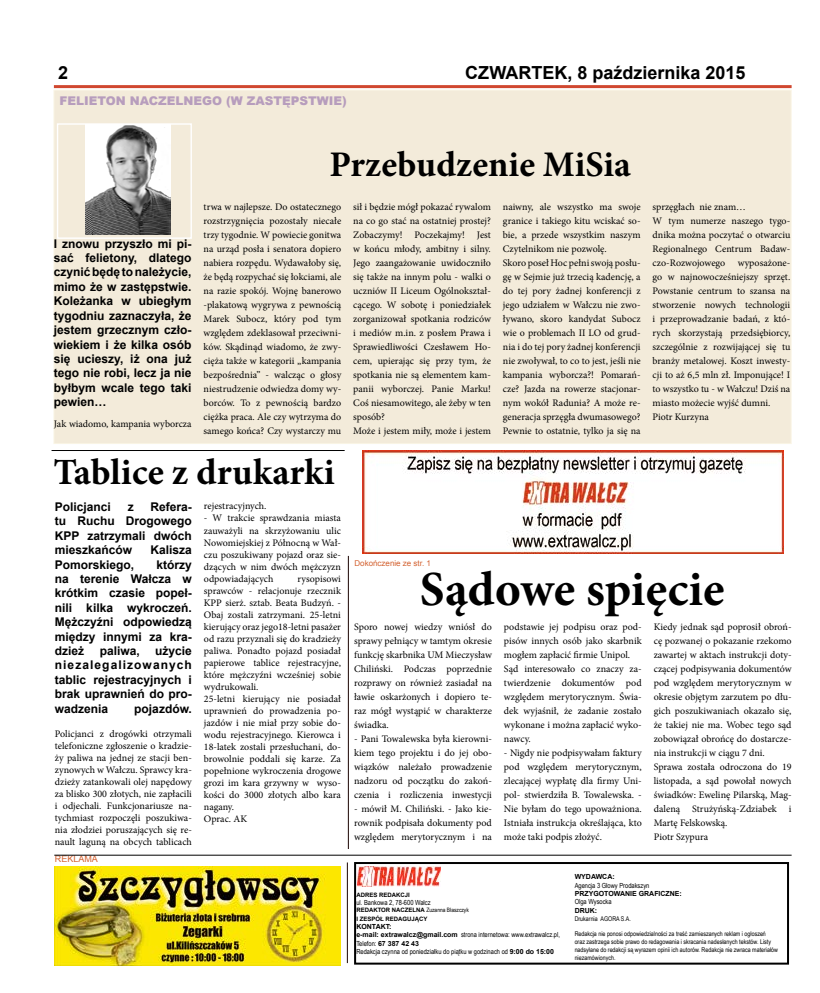
<style>
.page{position:relative;width:820px;height:993px;background:#fff}
.page>*{position:absolute;margin:0;border:0;box-sizing:border-box;transform-origin:0 0}
.t1{font:700 49px "Minion Pro";color:#000}
.t2{font:700 37px "Minion Pro";color:#000}
.t3{font:700 36px "Minion Pro";color:#000}
.t4{font:700 18px "Arial";color:#000}
.t5{font:700 12px/14.4px "Arial";color:#000;text-align:justify}
.t6{font:900 12px "Arial";color:#b79dbd}
.t7{font:10px/14px "Minion Pro";color:#000;text-align:justify}
.t8{font:9px "Arial";color:#d36130}
.t9{font:8px "Arial";color:#d36130}
.t10{font:7px "Arial Narrow";color:#000}
.t11{font:700 7px "Arial";color:#000}
.t12{font:6.5px/7.8px "Arial Narrow";color:#000}
.t13{font:700 6px/8.4px "Arial";color:#000}
.s1{font-family:"Arial Narrow";font-weight:400}
.s2{font-family:"Arial";font-weight:700}
</style>
<div class="page">
<div style="left:354px;top:861px;width:434px;height:103px;background:#fff;border:2px solid #000"></div>
<hr style="left:54px;top:85px;width:737px;height:3px;background:#d0472f">
<img style="left:357px;top:866px;width:84px;height:20px">
<div style="left:53px;top:90px;width:738px;height:354px;background:#f3ebda"></div>
<img style="left:85px;top:125px;width:85px;height:110px">
<div style="left:57px;top:123px;width:135px;height:116px;border:1px solid #fff"></div>
<hr style="left:54px;top:854px;width:737px;height:1px;background:#000">
<img style="left:54px;top:866px;width:287px;height:99px">
<hr style="left:347px;top:862px;width:1px;height:100px;background:#1a0300">
<hr style="left:348px;top:555px;width:1px;height:293px;background:#1a0300">
<hr style="left:51px;top:450px;width:293px;height:1px;background:#000">
<img style="left:362px;top:450px;width:421px;height:103px">
<h3 class="t4" style="left:58px;top:61px;width:12px">2</h3>
<h3 class="t4" style="left:465px;top:61px;width:282px">CZWARTEK, 8 października 2015</h3>
<p class="t6" style="left:59px;top:92px;width:289px">FELIETON NACZELNEGO (W ZASTĘPSTWIE)</p>
<p class="t5" style="left:54px;top:236px;width:139px">I znowu przyszło mi pi&shy;sać felietony, dlatego czynić będę to należycie, mimo że w zastępstwie.<br>Koleżanka w ubiegłym tygodniu zaznaczyła, że jestem grzecznym czło&shy;wiekiem i że kilka osób się ucieszy, iż ona już tego nie robi, lecz ja nie byłbym wcale tego taki pewien…</p>
<p class="t7" style="left:54px;top:417px;width:139px">Jak wiadomo, kampania wyborcza</p>
<h3 class="t3" style="left:329px;top:139px;width:303px">Przebudzenie MiSia</h3>
<p class="t7" style="left:203px;top:200px;width:139px">trwa w najlepsze. Do ostatecznego rozstrzygnięcia pozostały niecałe trzy tygodnie. W powiecie gonitwa na urząd posła i senatora dopiero nabiera rozpędu. Wydawałoby się, że będą rozpychać się łokciami, ale na razie spokój. Wojnę banerowo -plakatową wygrywa z pewnością Marek Subocz, który pod tym względem zdeklasował przeciwni&shy;ków. Skądinąd wiadomo, że zwy&shy;cięża także w kategorii „kampania bezpośrednia” - walcząc o głosy niestrudzenie odwiedza domy wy&shy;borców. To z pewnością bardzo ciężka praca. Ale czy wytrzyma do samego końca? Czy wystarczy mu</p>
<p class="t7" style="left:353px;top:200px;width:139px;text-align:left">sił i będzie mógł pokazać rywalom na co go stać na ostatniej prostej?<br>Zobaczymy! Poczekajmy! Jest w końcu młody, ambitny i silny.<br>Jego zaangażowanie uwidoczniło się także na innym polu - walki o uczniów II Liceum Ogólnokształ&shy;cącego. W sobotę i poniedziałek zorganizował spotkania rodziców i mediów m.in. z posłem Prawa i<br>Sprawiedliwości Czesławem Ho&shy;cem, upierając się przy tym, że spotkania nie są elementem kam&shy;panii wyborczej. Panie Marku!<br>Coś niesamowitego, ale żeby w ten sposób?<br>Może i jestem miły, może i jestem</p>
<p class="t7" style="left:502px;top:200px;width:139px;text-align:left">naiwny, ale wszystko ma swoje granice i takiego kitu wciskać so&shy;bie, a przede wszystkim naszym<br>Czytelnikom nie pozwolę.<br>Skoro poseł Hoc pełni swoją posłu&shy;gę w Sejmie już trzecią kadencję, a do tej pory żadnej konferencji z jego udziałem w Wałczu nie zwo&shy;ływano, skoro kandydat Subocz wie o problemach II LO od grud&shy;nia i do tej pory żadnej konferencji nie zwoływał, to co to jest, jeśli nie kampania wyborcza?! Pomarań&shy;cze? Jazda na rowerze stacjonar&shy;nym wokół Radunia? A może re&shy;generacja sprzęgła dwumasowego?<br>Pewnie to ostatnie, tylko ja się na</p>
<p class="t7" style="left:652px;top:200px;width:139px;text-align:left">sprzęgłach nie znam…<br>W tym numerze naszego tygo&shy;dnika można poczytać o otwarciu<br>Regionalnego Centrum Badaw&shy;czo-Rozwojowego wyposażone&shy;go w najnowocześniejszy sprzęt.<br>Powstanie centrum to szansa na stworzenie nowych technologii i przeprowadzanie badań, z któ&shy;rych skorzystają przedsiębiorcy, szczególnie z rozwijającej się tu branży metalowej. Koszt inwesty&shy;cji to aż 6,5 mln zł. Imponujące! I to wszystko tu - w Wałczu! Dziś na miasto możecie wyjść dumni.<br>Piotr Kurzyna</p>
<h2 class="t2" style="left:53px;top:446px;width:283px">Tablice z drukarki</h2>
<p class="t5" style="left:55px;top:499px;width:58px">Policjanci</p>
<p class="t5" style="left:128px;top:499px;width:7px">z</p>
<p class="t5" style="left:55px;top:499px;width:138px;text-indent:96px">Refera&shy;tu Ruchu Drogowego KPP zatrzymali dwóch mieszkańców</p>
<p class="t7" style="left:204px;top:499px;width:64px">rejestracyjnych.</p>
<p class="t7" style="left:204px;top:512px;width:138px;line-height:12px">- W trakcie sprawdzania miasta zauważyli na skrzyżowaniu ulic Nowomiejskiej z Północną w Wał&shy;czu poszukiwany pojazd oraz sie&shy;dzących w nim dwóch mężczyzn odpowiadających</p>
<p class="t5" style="left:150px;top:543px;width:43px">Kalisza</p>
<p class="t5" style="left:55px;top:557px;width:138px;text-indent:102px">którzy na terenie Wałcza w krótkim czasie popeł&shy;nili kilka wykroczeń.<br>Mężczyźni odpowiedzą między innymi za kra&shy;dzież</p>
<p class="t5" style="left:55px;top:557px;width:81px">Pomorskiego,</p>
<p class="t7" style="left:204px;top:572px;width:138px;line-height:12px;text-align:left;text-indent:94px">rysopisowi sprawców - relacjonuje rzecznik<br>KPP sierż. sztab. Beata Budzyń. -<br>Obaj zostali zatrzymani. 25-letni kierujący oraz jego18-letni pasażer od razu przyznali się do kradzieży paliwa. Ponadto pojazd posiadał papierowe tablice rejestracyjne, które mężczyźni wcześniej sobie wydrukowali.<br>25-letni kierujący nie posiadał uprawnień do prowadzenia po&shy;jazdów i nie miał przy sobie do&shy;wodu rejestracyjnego. Kierowca i<br>18-latek zostali przesłuchani, do&shy;browolnie poddali się karze. Za popełnione wykroczenia drogowe grozi im kara grzywny w wyso&shy;kości do 3000 złotych albo kara nagany.<br>Oprac. AK</p>
<p class="t5" style="left:55px;top:643px;width:138px;text-indent:100px">użycie niezalegalizowanych tablic rejestracyjnych i brak uprawnień do pro&shy;wadzenia</p>
<p class="t5" style="left:100px;top:643px;width:42px">paliwa,</p>
<p class="t5" style="left:134px;top:701px;width:59px">pojazdów.</p>
<p class="t7" style="left:55px;top:727px;width:138px;line-height:12px">Policjanci z drogówki otrzymali telefoniczne zgłoszenie o kradzie&shy;ży paliwa na jednej ze stacji ben&shy;zynowych w Wałczu. Sprawcy kra&shy;dzieży zatankowali olej napędowy za blisko 300 złotych, nie zapłacili i odjechali. Funkcjonariusze na&shy;tychmiast rozpoczęli poszukiwa&shy;nia złodziei poruszających się re&shy;nault laguną na obcych tablicach</p>
<p class="t8" style="left:55px;top:852px;width:45px">REKLAMA</p>
<p class="t9" style="left:354px;top:557px;width:78px">Dokończenie ze str. 1</p>
<h1 class="t1" style="left:420px;top:554px;width:306px">Sądowe spięcie</h1>
<p class="t7" style="left:354px;top:619px;width:139px">Sporo nowej wiedzy wniósł do sprawy pełniący w tamtym okresie funkcję skarbnika UM Mieczysław Chiliński. Podczas poprzednie rozprawy on również zasiadał na ławie oskarżonych i dopiero te&shy;raz mógł wystąpić w charakterze świadka.</p>
<p class="t7" style="left:354px;top:731px;width:139px">- Pani Towalewska była kierowni&shy;kiem tego projektu i do jej obo&shy;wiązków należało prowadzenie nadzoru od początku do zakoń&shy;czenia i rozliczenia inwestycji</p>
<p class="t7" style="left:354px;top:801px;width:139px">- mówił M. Chiliński. - Jako kie&shy;rownik podpisała dokumenty pod względem merytorycznym i na</p>
<p class="t7" style="left:503px;top:619px;width:139px;text-align:left">podstawie jej podpisu oraz pod&shy;pisów innych osób jako skarbnik mogłem zapłacić firmie Unipol.<br>Sąd interesowało co znaczy za&shy;twierdzenie dokumentów pod względem merytorycznym. Świa&shy;dek wyjaśnił, że zadanie zostało wykonane i można zapłacić wyko&shy;nawcy.</p>
<p class="t7" style="left:503px;top:745px;width:139px">- Nigdy nie podpisywałam faktury pod względem merytorycznym, zlecającej wypłatę dla firmy Uni&shy;pol- stwierdziła B. Towalewska. - Nie byłam do tego upoważniona.<br>Istniała instrukcja określająca, kto może taki podpis złożyć.</p>
<p class="t7" style="left:653px;top:619px;width:139px;text-align:left">Kiedy jednak sąd poprosił obroń&shy;cę pozwanej o pokazanie rzekomo zawartej w aktach instrukcji doty&shy;czącej podpisywania dokumentów pod względem merytorycznym w okresie objętym zarzutem po dłu&shy;gich poszukiwaniach okazało się, że takiej nie ma. Wobec tego sąd zobowiązał obrońcę do dostarcze&shy;nia instrukcji w ciągu 7 dni.<br>Sprawa została odroczona do 19 listopada, a sąd powołał nowych świadków: Ewelinę Pilarską, Mag&shy;daleną Strużyńską-Zdziabek i<br>Martę Felskowską.<br>Piotr Szypura</p>
<p class="t13" style="left:356px;top:890px;width:55px">ADRES REDAKCJI</p>
<p class="t10" style="left:356px;top:897px;width:76px">ul. Bankowa 2, 78-600 Wałcz</p>
<p class="t13" style="left:356px;top:905px;width:114px">REDAKTOR NACZELNA <span class="s1">Zuzanna Błaszczyk<br></span>I ZESPÓŁ REDAGUJĄCY</p>
<p class="t11" style="left:356px;top:921px;width:37px">KONTAKT:</p>
<p class="t10" style="left:356px;top:929px;width:205px"><span class="s2">e-mail: extrawalcz@gmail.com</span> strona internetowa: www.extrawalcz.pl,</p>
<p class="t11" style="left:356px;top:938px;width:64px"><span class="s1">Telefon:</span> 67 387 42 43</p>
<p class="t10" style="left:356px;top:946px;width:199px">Redakcja czynna od poniedziałku do piątku w godzinach od <span class="s2">9:00 do 15:00</span></p>
<p class="t11" style="left:574px;top:871px;width:42px">WYDAWCA:</p>
<p class="t10" style="left:574px;top:879px;width:76px">Agencja 3 Głowy Prodakszyn</p>
<p class="t11" style="left:574px;top:888px;width:109px">PRZYGOTOWANIE GRAFICZNE:</p>
<p class="t10" style="left:574px;top:896px;width:38px">Olga Wysocka</p>
<p class="t11" style="left:574px;top:905px;width:24px">DRUK:</p>
<p class="t12" style="left:574px;top:913px;width:58px">Drukarnia AGORA S.A.</p>
<p class="t12" style="left:574px;top:929px;width:205px">Redakcja nie ponosi odpowiedzialności za treść zamieszanych reklam i ogłoszeń<br>oraz zastrzega sobie prawo do redagowania i skracania nadesłanych tekstów. Listy nadsyłane do redakcji są wyrazem opinii ich autorów. Redakcja nie zwraca materiałów niezamówionych.</p>
</div>
